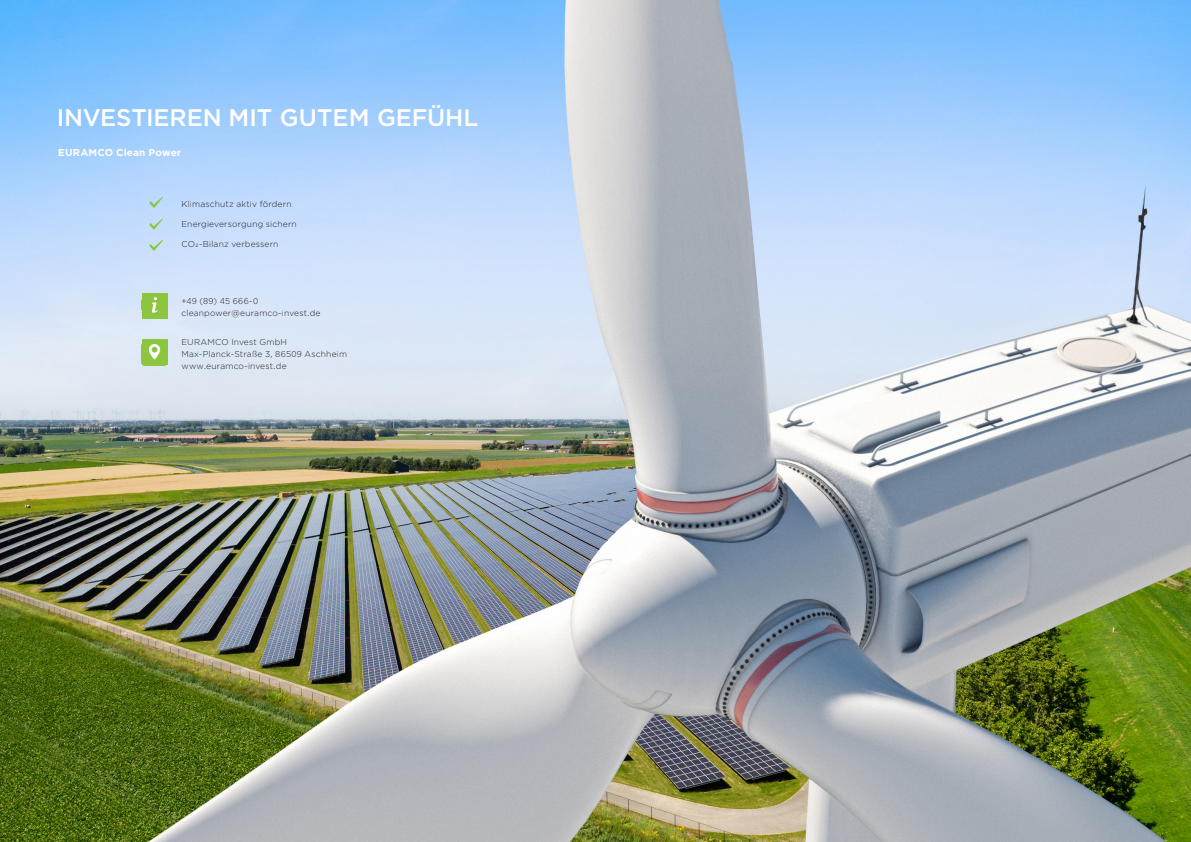
<style>
.page{position:relative;width:1191px;height:842px;background:#fff}
.page>*{position:absolute;margin:0;border:0;box-sizing:border-box;transform-origin:0 0}
.t1{font:500 24px "Gotham";letter-spacing:-.005em;color:#fff}
.t2{font:700 10px "Gotham";letter-spacing:.015em;color:#fff}
.t3{font:300 8.5px/12px "Gotham";letter-spacing:.02em;color:#231f20}
</style>
<div class="page">
<img style="left:0;top:0;width:1191px;height:842px">
<svg style="left:142px;top:293px;width:25px;height:26px"></svg>
<svg style="left:142px;top:339px;width:25px;height:26px"></svg>
<svg style="left:149px;top:218px;width:14px;height:12px"></svg>
<svg style="left:149px;top:239px;width:14px;height:12px"></svg>
<svg style="left:149px;top:196px;width:14px;height:12px"></svg>
<h1 class="t1" style="left:57px;top:101px;width:423px">INVESTIEREN MIT GUTEM GEFÜHL</h1>
<p class="t2" style="left:58px;top:146px;width:124px">EURAMCO Clean Power</p>
<p class="t3" style="left:181px;top:198px;width:112px">Klimaschutz aktiv fördern</p>
<p class="t3" style="left:181px;top:218px;width:117px">Energieversorgung sichern</p>
<p class="t3" style="left:181px;top:238px;width:99px">CO2-Bilanz verbessern</p>
<p class="t3" style="left:181px;top:294px;width:141px">+49 (89) 45 666-0 cleanpower@euramco-invest.de</p>
<p class="t3" style="left:181px;top:336px;width:167px">EURAMCO Invest GmbH<br>Max-Planck-Straße 3, 86509 Aschheim www.euramco-invest.de</p>
</div>
